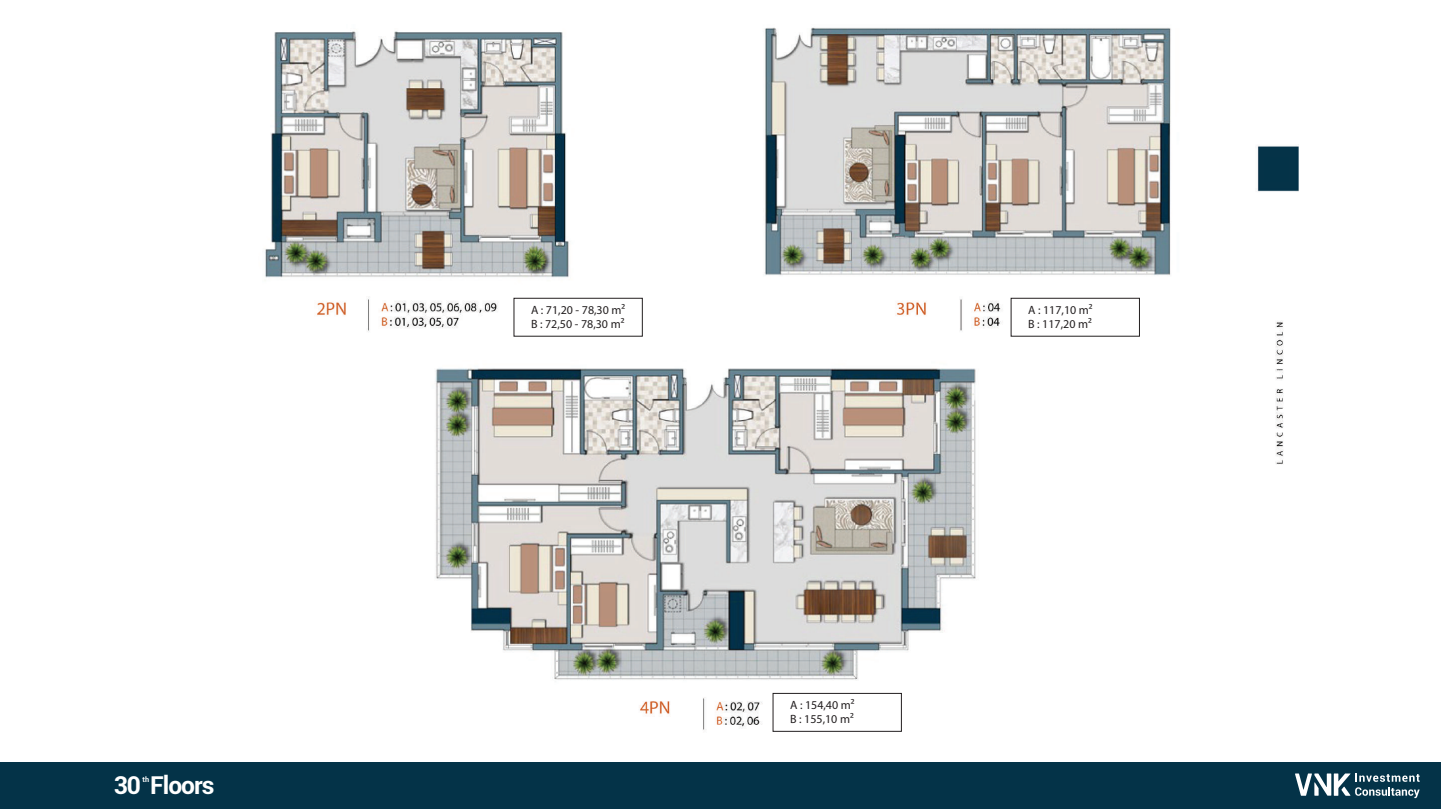
<style>
.page{position:relative;width:1441px;height:809px;background:#fff}
.page>*{position:absolute;margin:0;border:0;box-sizing:border-box;transform-origin:0 0}
.t1{font:700 24.6px "Roboto";letter-spacing:-.04em;color:#fff}
.t2{font:12px/14.4px "Myriad Pro";color:#231f20}
.t3{font:700 7.3px "Roboto";color:#fff}
</style>
<div class="page">
<img style="left:265px;top:27px;width:1033px;height:703px">
<div style="left:0;top:762px;width:1441px;height:47px;background:#043348"></div>
<div style="left:1263px;top:157px;width:25px;height:25px;background:#043348"></div>
<div style="left:513px;top:298px;width:130px;height:39px;border:1px solid #231f20"></div>
<div style="left:1010px;top:298px;width:130px;height:39px;border:1px solid #231f20"></div>
<div style="left:772px;top:693px;width:130px;height:39px;border:1px solid #231f20"></div>
<svg style="left:1295px;top:773px;width:124px;height:25px"></svg>
<h1 class="t1" style="left:114px;top:768px;width:102px">30 Floors</h1>
<p class="t3" style="left:143px;top:774px;width:8px">th</p>
<p class="t2" style="left:531px;top:302px;width:96px">A : 71,20 - 78,30 m2<br>B : 72,50 - 78,30 m2</p>
<p class="t2" style="left:1028px;top:302px;width:66px">A : 117,10 m2<br>B : 117,20 m2</p>
<p class="t2" style="left:790px;top:697px;width:66px">A : 154,40 m2<br>B : 155,10 m2</p>
</div>
